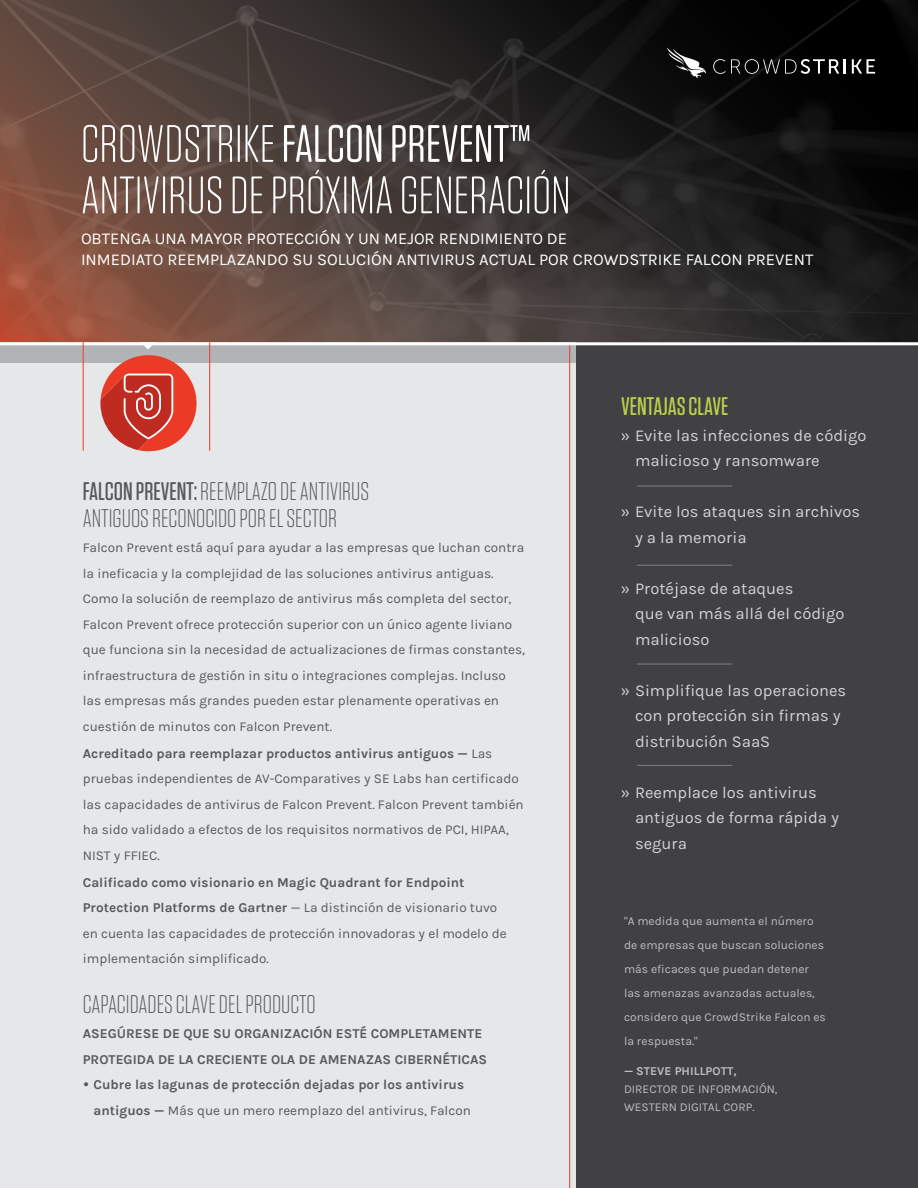
<style>
.page{position:relative;width:918px;height:1188px;background:#fff}
.page>*{position:absolute;margin:0;border:0;box-sizing:border-box;transform-origin:0 0}
.t1{font:300 52.5px/51.4px "Tungsten Rounded";color:#fff}
.t2{font:300 25.5px/27px "Tungsten Rounded";color:#58595b}
.t3{font:500 25.5px "Tungsten Rounded";letter-spacing:-.005em;color:#bbcd4e}
.t4{font:16.5px/25.5px "Karla";color:#d1d3d4}
.t5{font:16.5px/21.3px "Karla";color:#fff}
.t6{font:13.5px/25.5px "Karla";color:#58595b}
.t7{font:700 13.5px/25.5px "Karla";color:#58595b}
.t8{font:12px/24px "Karla";color:#bcbec0}
.t9{font:700 12px "Karla";color:#bcbec0}
.s1{font-weight:400}
.s2{font-weight:500}
.s3{font-weight:700}
.s4{font-family:"Gotham"}
</style>
<div class="page">
<div style="left:0;top:342px;width:918px;height:846px;background:#e6e7e8"></div>
<div style="left:0;top:342px;width:576px;height:21px;background:#b1b4b6"></div>
<div style="left:576px;top:342px;width:342px;height:846px;background:#414042"></div>
<hr style="left:637px;top:486px;width:95px;height:1px;background:#808285">
<hr style="left:637px;top:565px;width:95px;height:1px;background:#808285">
<hr style="left:637px;top:664px;width:95px;height:1px;background:#808285">
<hr style="left:637px;top:765px;width:95px;height:1px;background:#808285">
<svg style="left:128px;top:345px;width:40px;height:4px"></svg>
<svg style="left:0;top:0;width:918px;height:342px;background:#3e312d"></svg>
<svg style="left:667px;top:47px;width:40px;height:31px"></svg>
<svg style="left:713px;top:59px;width:133px;height:15px;background:#373637"></svg>
<svg style="left:852px;top:59px;width:23px;height:15px"></svg>
<hr style="left:569px;top:342px;width:1px;height:846px;background:#ec3825">
<hr style="left:0;top:342px;width:918px;height:3px;background:#fff">
<hr style="left:209px;top:342px;width:1px;height:109px;background:#eb3b26">
<hr style="left:83px;top:342px;width:1px;height:109px;background:#eb3b26">
<svg style="left:100px;top:355px;width:97px;height:96px"></svg>
<h1 class="t1" style="left:81px;top:119px;width:491px">CROWDSTRIKE <span class="s1">FALCON PREVENT™<br></span>ANTIVIRUS DE PRÓXIMA GENERACIÓN</h1>
<p class="t5" style="left:81px;top:228px;width:734px">OBTENGA UNA MAYOR PROTECCIÓN Y UN MEJOR RENDIMIENTO DE<br>INMEDIATO REEMPLAZANDO SU SOLUCIÓN ANTIVIRUS ACTUAL POR CROWDSTRIKE FALCON PREVENT</p>
<h2 class="t2" style="left:83px;top:478px;width:288px"><span class="s2">FALCON PREVENT:</span> REEMPLAZO DE ANTIVIRUS<br>ANTIGUOS RECONOCIDO POR EL SECTOR</h2>
<p class="t6" style="left:83px;top:535px;width:444px">Falcon Prevent está aquí para ayudar a las empresas que luchan contra la ineficacia y la complejidad de las soluciones antivirus antiguas.<br>Como la solución de reemplazo de antivirus más completa del sector, Falcon Prevent ofrece protección superior con un único agente liviano que funciona sin la necesidad de actualizaciones de firmas constantes, infraestructura de gestión in situ o integraciones complejas. Incluso las empresas más grandes pueden estar plenamente operativas en cuestión de minutos con Falcon Prevent.</p>
<p class="t6" style="left:83px;top:741px;width:442px"><span class="s3">Acreditado para reemplazar productos antivirus antiguos —</span> Las pruebas independientes de AV-Comparatives y SE Labs han certificado las capacidades de antivirus de Falcon Prevent. Falcon Prevent también ha sido validado a efectos de los requisitos normativos de PCI, HIPAA, NIST y FFIEC.</p>
<p class="t6" style="left:83px;top:870px;width:425px"><span class="s3">Calificado como visionario en Magic Quadrant for Endpoint Protection Platforms de Gartner</span> — La distinción de visionario tuvo en cuenta las capacidades de protección innovadoras y el modelo de implementación simplificado.</p>
<h2 class="t2" style="left:83px;top:991px;width:235px">CAPACIDADES CLAVE DEL PRODUCTO</h2>
<p class="t7" style="left:83px;top:1021px;width:406px">ASEGÚRESE DE QUE SU ORGANIZACIÓN ESTÉ COMPLETAMENTE<br>PROTEGIDA DE LA CRECIENTE OLA DE AMENAZAS CIBERNÉTICAS</p>
<p class="t7" style="left:94px;top:1072px;width:379px;text-indent:-11px"><span class="s4">•</span> Cubre las lagunas de protección dejadas por los antivirus antiguos — <span class="s1">Más que un mero reemplazo del antivirus, Falcon</span></p>
<h2 class="t3" style="left:621px;top:393px;width:109px">VENTAJAS CLAVE</h2>
<p class="t4" style="left:635px;top:423px;width:233px;text-indent:-14px"><span class="s4">»</span> Evite las infecciones de código malicioso y ransomware</p>
<p class="t4" style="left:635px;top:499px;width:227px;text-indent:-14px"><span class="s4">»</span> Evite los ataques sin archivos y a la memoria</p>
<p class="t4" style="left:635px;top:576px;width:211px;text-indent:-14px"><span class="s4">»</span> Protéjase de ataques<br>que van más allá del código malicioso</p>
<p class="t4" style="left:635px;top:678px;width:213px;text-indent:-14px"><span class="s4">»</span> Simplifique las operaciones con protección sin firmas y distribución SaaS</p>
<p class="t4" style="left:635px;top:780px;width:206px;text-indent:-14px"><span class="s4">»</span> Reemplace los antivirus antiguos de forma rápida y segura</p>
<p class="t8" style="left:624px;top:909px;width:203px">"A medida que aumenta el número de empresas que buscan soluciones más eficaces que puedan detener las amenazas avanzadas actuales, considero que CrowdStrike Falcon es la respuesta."</p>
<p class="t9" style="left:624px;top:1064px;width:114px">— STEVE PHILLPOTT,</p>
<p class="t8" style="left:624px;top:1080px;width:155px;line-height:18px">DIRECTOR DE INFORMACIÓN,<br>WESTERN DIGITAL CORP.</p>
</div>
